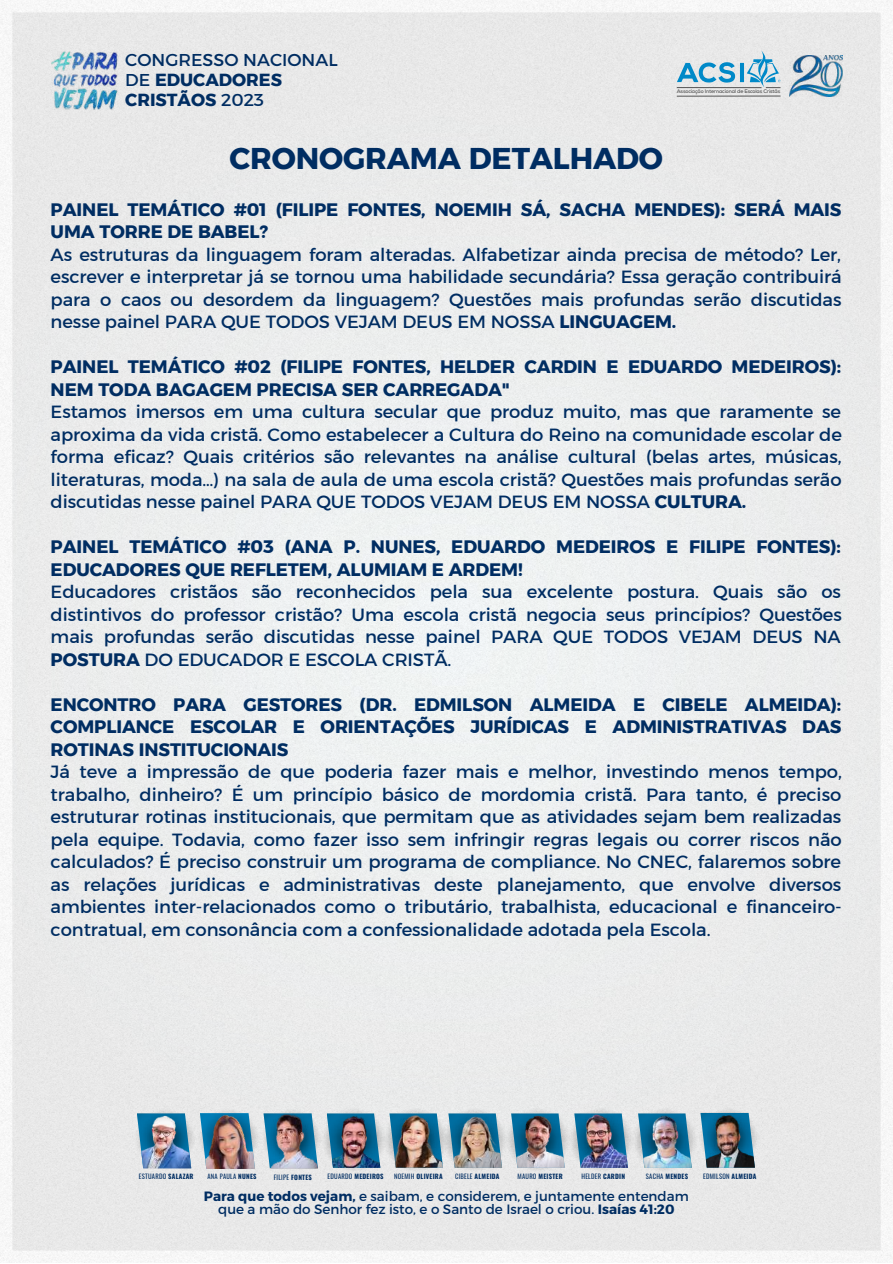
<style>
.page{position:relative;width:893px;height:1264px;background:#fff}
.page>*{position:absolute;margin:0;border:0;box-sizing:border-box;transform-origin:0 0}
.t1{font:30px "Kief Montaser Bold";letter-spacing:-.005em;color:#002d62}
.t2{font:18px/22.5px "Kief Montaser Regular";letter-spacing:-.005em;color:#002d62;text-align:justify}
.t3{font:18px/22.5px "Kief Montaser Bold";letter-spacing:-.005em;color:#002d62}
.t4{font:17.4px/19.5px "Kief Montaser Bold";color:#002d62}
.t5{font:17.4px "Kief Montaser Regular";color:#002d62}
.t6{font:13.5px/13.5px "Montserrat";color:#002d62;text-align:center}
.t7{font:700 6.6px "Oswald";letter-spacing:.035em;color:#002d62}
.t8{font:6.6px "Oswald";letter-spacing:.035em;color:#002d62}
.t9{font:6.45px "Oswald";letter-spacing:.035em;color:#002d62}
.t10{font:700 5.1px "Nexa";letter-spacing:-.025em;color:#545454}
.s1{font-family:"Kief Montaser Regular"}
.s2{font-family:"Kief Montaser Bold"}
.s3{font-weight:700}
.s4{font-weight:400}
</style>
<div class="page">
<img style="left:0;top:0;width:892px;height:1262px">
<img style="left:133px;top:1108px;width:185px;height:60px">
<img style="left:263px;top:1113px;width:55px;height:55px">
<img style="left:137px;top:1113px;width:54px;height:55px">
<img style="left:697px;top:1107px;width:61px;height:61px">
<img style="left:700px;top:1112px;width:54px;height:55px">
<img style="left:386px;top:1107px;width:54px;height:65px">
<img style="left:440px;top:1107px;width:62px;height:65px">
<img style="left:389px;top:1113px;width:113px;height:54px">
<img style="left:502px;top:1107px;width:63px;height:65px">
<img style="left:511px;top:1113px;width:53px;height:54px">
<img style="left:565px;top:1107px;width:64px;height:65px">
<img style="left:574px;top:1113px;width:54px;height:54px">
<img style="left:629px;top:1107px;width:68px;height:65px">
<img style="left:638px;top:1113px;width:53px;height:54px">
<img style="left:318px;top:1107px;width:68px;height:65px">
<img style="left:327px;top:1113px;width:53px;height:54px">
<img style="left:200px;top:1113px;width:55px;height:55px">
<img style="left:51px;top:51px;width:68px;height:59px">
<img style="left:789px;top:56px;width:53px;height:40px">
<hr style="left:676px;top:96px;width:104px;height:1px;background:#545454">
<svg style="left:676px;top:50px;width:104px;height:38px"></svg>
<p class="t5" style="left:125px;top:50px;width:214px">CONGRESSO NACIONAL</p>
<p class="t4" style="left:125px;top:70px;width:158px"><span class="s1">DE</span> EDUCADORES<br>CRISTÃOS <span class="s1">2023</span></p>
<p class="t10" style="left:676px;top:89px;width:105px">Associação Internacional de Escolas Cristãs</p>
<h1 class="t1" style="left:229px;top:140px;width:435px">CRONOGRAMA DETALHADO</h1>
<p class="t3" style="left:51px;top:198px;width:792px">PAINEL TEMÁTICO #01 (FILIPE FONTES, NOEMIH SÁ, SACHA MENDES): SERÁ MAIS<br>UMA TORRE DE BABEL?</p>
<p class="t2" style="left:51px;top:243px;width:792px">As estruturas da linguagem foram alteradas. Alfabetizar ainda precisa de método? Ler, escrever e interpretar já se tornou uma habilidade secundária? Essa geração contribuirá para o caos ou desordem da linguagem? Questões mais profundas serão discutidas nesse painel PARA QUE TODOS VEJAM DEUS EM NOSSA <span class="s2">LINGUAGEM.</span></p>
<p class="t3" style="left:51px;top:355px;width:792px">PAINEL TEMÁTICO #02 (FILIPE FONTES, HELDER CARDIN E EDUARDO MEDEIROS):<br>NEM TODA BAGAGEM PRECISA SER CARREGADA"</p>
<p class="t2" style="left:51px;top:400px;width:792px">Estamos imersos em uma cultura secular que produz muito, mas que raramente se aproxima da vida cristã. Como estabelecer a Cultura do Reino na comunidade escolar de forma eficaz? Quais critérios são relevantes na análise cultural (belas artes, músicas, literaturas, moda…) na sala de aula de uma escola cristã? Questões mais profundas serão discutidas nesse painel PARA QUE TODOS VEJAM DEUS EM NOSSA <span class="s2">CULTURA.</span></p>
<p class="t3" style="left:51px;top:535px;width:791px">PAINEL TEMÁTICO #03 (ANA P. NUNES, EDUARDO MEDEIROS E FILIPE FONTES):<br>EDUCADORES QUE REFLETEM, ALUMIAM E ARDEM!</p>
<p class="t2" style="left:51px;top:580px;width:792px">Educadores cristãos são reconhecidos pela sua excelente postura. Quais são os distintivos do professor cristão? Uma escola cristã negocia seus princípios? Questões mais profundas serão discutidas nesse painel PARA QUE TODOS VEJAM DEUS NA <span class="s2">POSTURA</span> DO EDUCADOR E ESCOLA CRISTÃ.</p>
<p class="t3" style="left:51px;top:693px;width:792px;text-align:justify">ENCONTRO PARA GESTORES (DR. EDMILSON ALMEIDA E CIBELE ALMEIDA):<br>COMPLIANCE ESCOLAR E ORIENTAÇÕES JURÍDICAS E ADMINISTRATIVAS DAS ROTINAS INSTITUCIONAIS</p>
<p class="t2" style="left:51px;top:760px;width:792px">Já teve a impressão de que poderia fazer mais e melhor, investindo menos tempo, trabalho, dinheiro? É um princípio básico de mordomia cristã. Para tanto, é preciso estruturar rotinas institucionais, que permitam que as atividades sejam bem realizadas pela equipe. Todavia, como fazer isso sem infringir regras legais ou correr riscos não calculados? É preciso construir um programa de compliance. No CNEC, falaremos sobre as relações jurídicas e administrativas deste planejamento, que envolve diversos ambientes inter-relacionados como o tributário, trabalhista, educacional e financeiro&shy;contratual, em consonância com a confessionalidade adotada pela Escola.</p>
<p class="t8" style="left:139px;top:1171px;width:56px">ESTUARDO <span class="s3">SALAZAR</span></p>
<p class="t9" style="left:207px;top:1171px;width:50px">ANA PAULA <span class="s3">NUNES</span></p>
<p class="t8" style="left:274px;top:1171px;width:40px">FILIPE <span class="s3">FONTES</span></p>
<p class="t7" style="left:327px;top:1170px;width:57px"><span class="s4">EDUARDO</span> MEDEIROS</p>
<p class="t7" style="left:394px;top:1170px;width:50px"><span class="s4">NOEMIH</span> OLIVEIRA</p>
<p class="t7" style="left:455px;top:1170px;width:46px"><span class="s4">CIBELE</span> ALMEIDA</p>
<p class="t7" style="left:517px;top:1170px;width:47px"><span class="s4">MAURO</span> MEISTER</p>
<p class="t8" style="left:581px;top:1170px;width:45px">HELDER <span class="s3">CARDIN</span></p>
<p class="t7" style="left:646px;top:1170px;width:44px"><span class="s4">SACHA</span> MENDES</p>
<p class="t8" style="left:703px;top:1170px;width:55px">EDMILSON <span class="s3">ALMEIDA</span></p>
<p class="t6" style="left:204px;top:1188px;width:486px"><span class="s3">Para que todos vejam,</span> e saibam, e considerem, e juntamente entendam que a mão do Senhor fez isto, e o Santo de Israel o criou. <span class="s3">Isaías 41:20</span></p>
</div>
